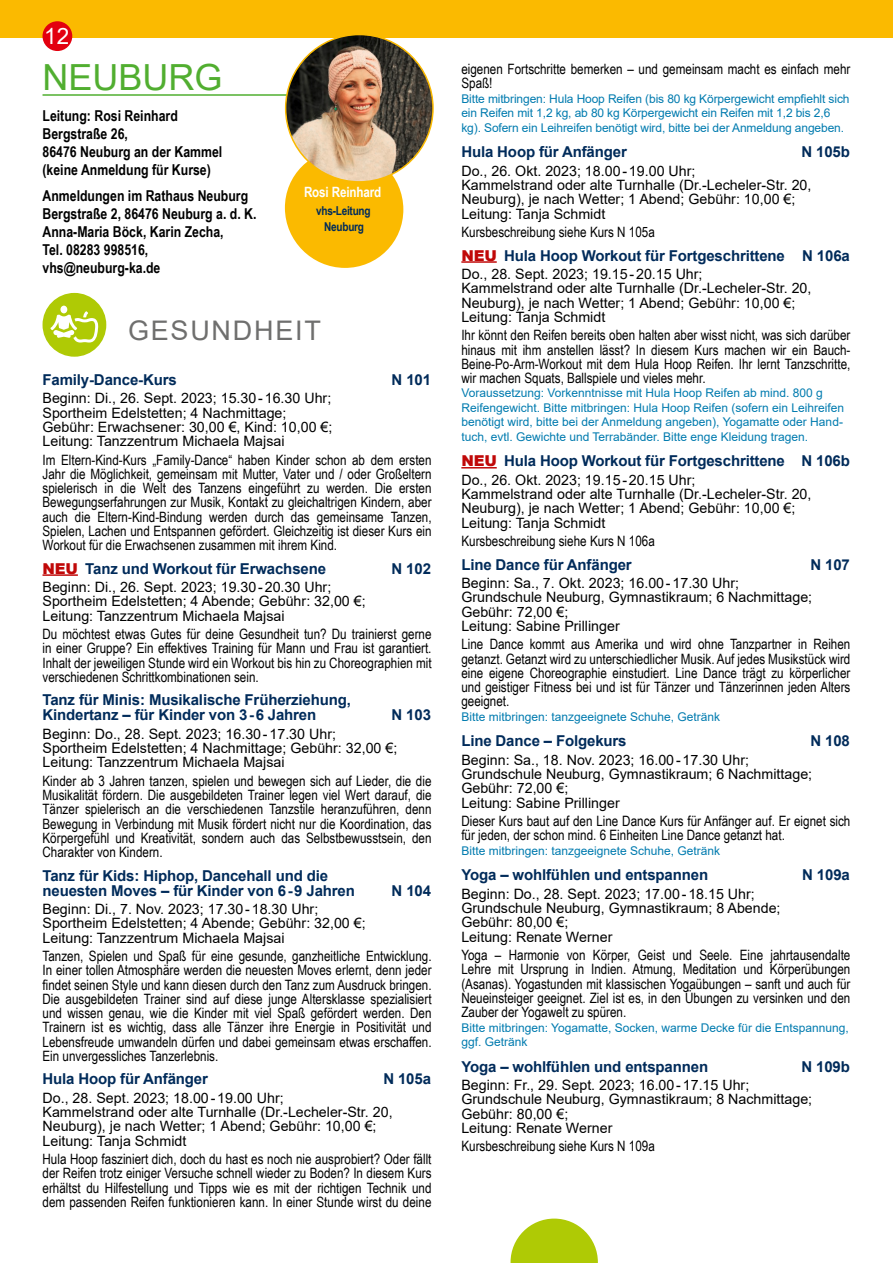
<style>
.page{position:relative;width:893px;height:1263px;background:#fff}
.page>*{position:absolute;margin:0;border:0;box-sizing:border-box;transform-origin:0 0}
.t1{font:36px "Arial";color:#51ae30}
.t2{font:27px "Arial";letter-spacing:.065em;color:#6f6f6e}
.t3{font:22.5px "Arial";color:#fff}
.t4{font:700 15px/15px "Arial";letter-spacing:-.01em;color:#002b5a}
.t5{font:700 15px/18px "Arial Narrow";color:#000}
.t6{font:14.25px/14.2px "Arial Narrow";color:#000;text-align:justify}
.t7{font:14.25px/14.2px "Arial";color:#000}
.t8{font:700 14.25px "Arial Narrow";letter-spacing:-.01em;color:#fff}
.t9{font:700 12.3px/15.5px "Arial Narrow";letter-spacing:-.02em;color:#002b5a;text-align:center}
.t10{font:12px/14.4px "Arial";color:#007baf}
.s1{font-weight:900;color:#c00808}
</style>
<div class="page">
<div style="left:0;top:0;width:893px;height:38px;background:#fbba00"></div>
<div style="left:43px;top:21px;width:29px;height:30px;background:#e3000f;border-radius:50%"></div>
<hr style="left:43px;top:94px;width:389px;height:2px;background:#51ae30">
<hr style="left:43px;top:574px;width:35px;height:2px;background:#c00808">
<div style="left:43px;top:293px;width:63px;height:64px;background:#afca05;border-radius:50%"></div>
<div style="left:60px;top:306px;width:7px;height:7px;background:#fff;border-radius:50%"></div>
<svg style="left:50px;top:311px;width:48px;height:32px"></svg>
<hr style="left:461px;top:261px;width:36px;height:2px;background:#c00808">
<hr style="left:461px;top:467px;width:36px;height:1px;background:#c00808">
<div style="left:285px;top:149px;width:119px;height:119px;background:#fbba00;border-radius:50%"></div>
<img style="left:286px;top:35px;width:147px;height:147px;border-radius:74px">
<svg style="left:511px;top:1218px;width:87px;height:45px"></svg>
<h3 class="t3" style="left:44px;top:21px;width:27px">12</h3>
<h1 class="t1" style="left:43px;top:53px;width:182px">NEUBURG</h1>
<p class="t5" style="left:43px;top:106px;width:181px">Leitung: Rosi Reinhard<br>Bergstraße 26,<br>86476 Neuburg an der Kammel (keine Anmeldung für Kurse)</p>
<p class="t5" style="left:43px;top:186px;width:215px">Anmeldungen im Rathaus Neuburg<br>Bergstraße 2, 86476 Neuburg a. d. K.<br>Anna-Maria Böck, Karin Zecha,<br>Tel. 08283 998516, vhs@neuburg-ka.de</p>
<p class="t8" style="left:304px;top:181px;width:79px">Rosi Reinhard</p>
<p class="t9" style="left:316px;top:203px;width:56px">vhs-Leitung<br>Neuburg</p>
<h2 class="t2" style="left:128px;top:312px;width:194px">GESUNDHEIT</h2>
<p class="t4" style="left:43px;top:372px;width:136px">Family-Dance-Kurs</p>
<p class="t4" style="left:392px;top:372px;width:41px">N 101</p>
<p class="t7" style="left:43px;top:391px;width:291px">Beginn: Di., 26. Sept. 2023; 15.30-16.30 Uhr; Sportheim Edelstetten; 4 Nachmittage; Gebühr: Erwachsener: 30,00 €, Kind: 10,00 €; Leitung: Tanzzentrum Michaela Majsai</p>
<p class="t6" style="left:43px;top:452px;width:391px">Im Eltern-Kind-Kurs „Family-Dance“ haben Kinder schon ab dem ersten Jahr die Möglichkeit, gemeinsam mit Mutter, Vater und / oder Großeltern spielerisch in die Welt des Tanzens eingeführt zu werden. Die ersten Bewegungserfahrungen zur Musik, Kontakt zu gleichaltrigen Kindern, aber auch die Eltern-Kind-Bindung werden durch das gemeinsame Tanzen, Spielen, Lachen und Entspannen gefördert. Gleichzeitig ist dieser Kurs ein Workout für die Erwachsenen zusammen mit ihrem Kind.</p>
<p class="t4" style="left:43px;top:561px;width:285px"><span class="s1">NEU</span> Tanz und Workout für Erwachsene</p>
<p class="t4" style="left:392px;top:561px;width:41px">N 102</p>
<p class="t7" style="left:43px;top:580px;width:325px">Beginn: Di., 26. Sept. 2023; 19.30-20.30 Uhr;<br>Sportheim Edelstetten; 4 Abende; Gebühr: 32,00 €;<br>Leitung: Tanzzentrum Michaela Majsai</p>
<p class="t6" style="left:43px;top:626px;width:391px">Du möchtest etwas Gutes für deine Gesundheit tun? Du trainierst gerne in einer Gruppe? Ein effektives Training für Mann und Frau ist garantiert.<br>Inhalt der jeweiligen Stunde wird ein Workout bis hin zu Choreographien mit verschiedenen Schrittkombinationen sein.</p>
<p class="t4" style="left:43px;top:693px;width:310px">Tanz für Minis: Musikalische Früherziehung,<br>Kindertanz – für Kinder von 3-6 Jahren</p>
<p class="t4" style="left:392px;top:708px;width:41px">N 103</p>
<p class="t7" style="left:43px;top:727px;width:356px">Beginn: Do., 28. Sept. 2023; 16.30-17.30 Uhr;<br>Sportheim Edelstetten; 4 Nachmittage; Gebühr: 32,00 €;<br>Leitung: Tanzzentrum Michaela Majsai</p>
<p class="t6" style="left:43px;top:773px;width:391px">Kinder ab 3 Jahren tanzen, spielen und bewegen sich auf Lieder, die die Musikalität fördern. Die ausgebildeten Trainer legen viel Wert darauf, die Tänzer spielerisch an die verschiedenen Tanzstile heranzuführen, denn Bewegung in Verbindung mit Musik fördert nicht nur die Koordination, das Körpergefühl und Kreativität, sondern auch das Selbstbewusstsein, den Charakter von Kindern.</p>
<p class="t4" style="left:43px;top:868px;width:314px">Tanz für Kids: Hiphop, Dancehall und die neuesten Moves – für Kinder von 6-9 Jahren</p>
<p class="t4" style="left:392px;top:883px;width:41px">N 104</p>
<p class="t7" style="left:43px;top:902px;width:325px">Beginn: Di., 7. Nov. 2023; 17.30-18.30 Uhr;<br>Sportheim Edelstetten; 4 Abende; Gebühr: 32,00 €;<br>Leitung: Tanzzentrum Michaela Majsai</p>
<p class="t6" style="left:43px;top:948px;width:391px">Tanzen, Spielen und Spaß für eine gesunde, ganzheitliche Entwicklung.<br>In einer tollen Atmosphäre werden die neuesten Moves erlernt, denn jeder findet seinen Style und kann diesen durch den Tanz zum Ausdruck bringen.<br>Die ausgebildeten Trainer sind auf diese junge Altersklasse spezialisiert und wissen genau, wie die Kinder mit viel Spaß gefördert werden. Den Trainern ist es wichtig, dass alle Tänzer ihre Energie in Positivität und Lebensfreude umwandeln dürfen und dabei gemeinsam etwas erschaffen.<br>Ein unvergessliches Tanzerlebnis.</p>
<p class="t4" style="left:43px;top:1072px;width:167px">Hula Hoop für Anfänger</p>
<p class="t4" style="left:383px;top:1072px;width:49px">N 105a</p>
<p class="t7" style="left:43px;top:1091px;width:352px">Do., 28. Sept. 2023; 18.00-19.00 Uhr;<br>Kammelstrand oder alte Turnhalle (Dr.-Lecheler-Str. 20, Neuburg), je nach Wetter; 1 Abend; Gebühr: 10,00 €; Leitung: Tanja Schmidt</p>
<p class="t6" style="left:43px;top:1151px;width:391px">Hula Hoop fasziniert dich, doch du hast es noch nie ausprobiert? Oder fällt der Reifen trotz einiger Versuche schnell wieder zu Boden? In diesem Kurs erhältst du Hilfestellung und Tipps wie es mit der richtigen Technik und dem passenden Reifen funktionieren kann. In einer Stunde wirst du deine</p>
<p class="t6" style="left:461px;top:61px;width:391px">eigenen Fortschritte bemerken – und gemeinsam macht es einfach mehr<br>Spaß!</p>
<p class="t10" style="left:461px;top:91px;width:390px">Bitte mitbringen: Hula Hoop Reifen (bis 80 kg Körpergewicht empfiehlt sich ein Reifen mit 1,2 kg, ab 80 kg Körpergewicht ein Reifen mit 1,2 bis 2,6 kg). Sofern ein Leihreifen benötigt wird, bitte bei der Anmeldung angeben.</p>
<p class="t4" style="left:461px;top:145px;width:167px">Hula Hoop für Anfänger</p>
<p class="t4" style="left:801px;top:145px;width:50px">N 105b</p>
<p class="t7" style="left:461px;top:164px;width:352px">Do., 26. Okt. 2023; 18.00-19.00 Uhr;<br>Kammelstrand oder alte Turnhalle (Dr.-Lecheler-Str. 20, Neuburg), je nach Wetter; 1 Abend; Gebühr: 10,00 €; Leitung: Tanja Schmidt</p>
<p class="t6" style="left:461px;top:224px;width:195px">Kursbeschreibung siehe Kurs N 105a</p>
<p class="t4" style="left:461px;top:248px;width:390px"><span class="s1">NEU</span> Hula Hoop Workout für Fortgeschrittene N 106a</p>
<p class="t7" style="left:461px;top:267px;width:352px">Do., 28. Sept. 2023; 19.15-20.15 Uhr;<br>Kammelstrand oder alte Turnhalle (Dr.-Lecheler-Str. 20, Neuburg), je nach Wetter; 1 Abend; Gebühr: 10,00 €; Leitung: Tanja Schmidt</p>
<p class="t6" style="left:461px;top:328px;width:391px">Ihr könnt den Reifen bereits oben halten aber wisst nicht, was sich darüber hinaus mit ihm anstellen lässt? In diesem Kurs machen wir ein Bauch-Beine-Po-Arm-Workout mit dem Hula Hoop Reifen. Ihr lernt Tanzschritte, wir machen Squats, Ballspiele und vieles mehr.</p>
<p class="t10" style="left:461px;top:386px;width:384px">Voraussetzung: Vorkenntnisse mit Hula Hoop Reifen ab mind. 800 g Reifengewicht. Bitte mitbringen: Hula Hoop Reifen (sofern ein Leihreifen benötigt wird, bitte bei der Anmeldung angeben), Yogamatte oder Hand&shy;tuch, evtl. Gewichte und Terrabänder. Bitte enge Kleidung tragen.</p>
<p class="t4" style="left:461px;top:454px;width:390px"><span class="s1">NEU</span> Hula Hoop Workout für Fortgeschrittene N 106b</p>
<p class="t7" style="left:461px;top:473px;width:352px">Do., 26. Okt. 2023; 19.15-20.15 Uhr;<br>Kammelstrand oder alte Turnhalle (Dr.-Lecheler-Str. 20, Neuburg), je nach Wetter; 1 Abend; Gebühr: 10,00 €; Leitung: Tanja Schmidt</p>
<p class="t6" style="left:461px;top:533px;width:195px">Kursbeschreibung siehe Kurs N 106a</p>
<p class="t4" style="left:461px;top:557px;width:172px">Line Dance für Anfänger</p>
<p class="t4" style="left:810px;top:557px;width:41px">N 107</p>
<p class="t7" style="left:461px;top:576px;width:352px">Beginn: Sa., 7. Okt. 2023; 16.00-17.30 Uhr; Grundschule Neuburg, Gymnastikraum; 6 Nachmittage; Gebühr: 72,00 €;<br>Leitung: Sabine Prillinger</p>
<p class="t6" style="left:461px;top:637px;width:391px">Line Dance kommt aus Amerika und wird ohne Tanzpartner in Reihen getanzt. Getanzt wird zu unterschiedlicher Musik. Auf jedes Musikstück wird eine eigene Choreographie einstudiert. Line Dance trägt zu körperlicher und geistiger Fitness bei und ist für Tänzer und Tänzerinnen jeden Alters geeignet.</p>
<p class="t10" style="left:461px;top:709px;width:260px">Bitte mitbringen: tanzgeeignete Schuhe, Getränk</p>
<p class="t4" style="left:461px;top:734px;width:167px">Line Dance – Folgekurs</p>
<p class="t4" style="left:810px;top:734px;width:41px">N 108</p>
<p class="t7" style="left:461px;top:753px;width:352px">Beginn: Sa., 18. Nov. 2023; 16.00-17.30 Uhr; Grundschule Neuburg, Gymnastikraum; 6 Nachmittage; Gebühr: 72,00 €;<br>Leitung: Sabine Prillinger</p>
<p class="t6" style="left:461px;top:813px;width:391px">Dieser Kurs baut auf den Line Dance Kurs für Anfänger auf. Er eignet sich für jeden, der schon mind. 6 Einheiten Line Dance getanzt hat.</p>
<p class="t10" style="left:461px;top:843px;width:260px">Bitte mitbringen: tanzgeeignete Schuhe, Getränk</p>
<p class="t4" style="left:461px;top:868px;width:248px">Yoga – wohlfühlen und entspannen</p>
<p class="t4" style="left:802px;top:868px;width:49px">N 109a</p>
<p class="t7" style="left:461px;top:887px;width:321px">Beginn: Do., 28. Sept. 2023; 17.00-18.15 Uhr; Grundschule Neuburg, Gymnastikraum; 8 Abende; Gebühr: 80,00 €;<br>Leitung: Renate Werner</p>
<p class="t6" style="left:461px;top:947px;width:391px">Yoga – Harmonie von Körper, Geist und Seele. Eine jahrtausendalte Lehre mit Ursprung in Indien. Atmung, Meditation und Körperübungen (Asanas). Yogastunden mit klassischen Yogaübungen – sanft und auch für Neueinsteiger geeignet. Ziel ist es, in den Übungen zu versinken und den Zauber der Yogawelt zu spüren.</p>
<p class="t10" style="left:461px;top:1020px;width:389px">Bitte mitbringen: Yogamatte, Socken, warme Decke für die Entspannung, ggf. Getränk</p>
<p class="t4" style="left:461px;top:1059px;width:248px">Yoga – wohlfühlen und entspannen</p>
<p class="t4" style="left:801px;top:1059px;width:50px">N 109b</p>
<p class="t7" style="left:461px;top:1078px;width:352px">Beginn: Fr., 29. Sept. 2023; 16.00-17.15 Uhr; Grundschule Neuburg, Gymnastikraum; 8 Nachmittage; Gebühr: 80,00 €;<br>Leitung: Renate Werner</p>
<p class="t6" style="left:461px;top:1139px;width:195px">Kursbeschreibung siehe Kurs N 109a</p>
</div>
